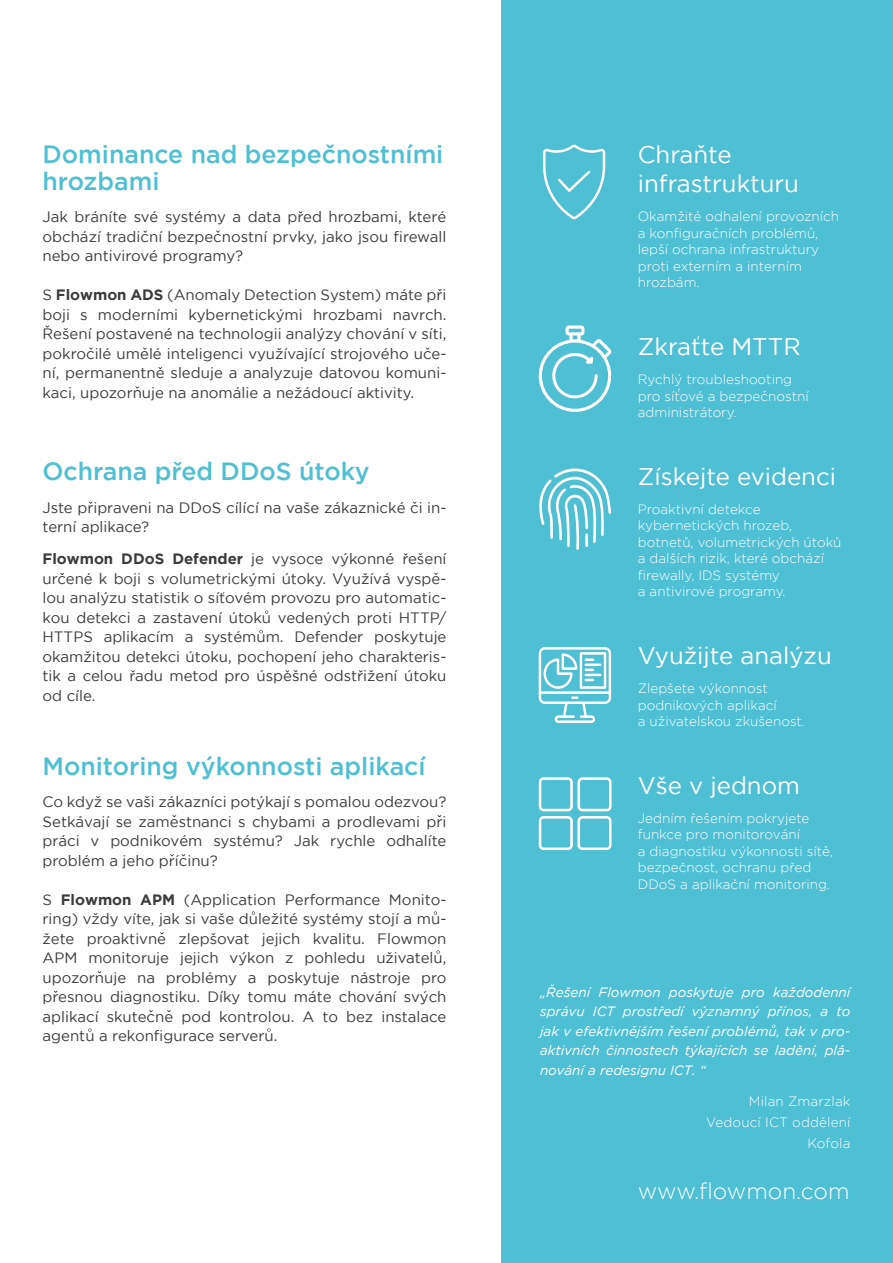
<style>
.page{position:relative;width:893px;height:1263px;background:#fff}
.page>*{position:absolute;margin:0;border:0;box-sizing:border-box;transform-origin:0 0}
.t1{font:500 24.9px/27px "Gotham";color:#4fbfd3}
.t2{font:24px/28.8px "Gotham";color:#fff}
.t3{font:300 22.65px "Gotham";letter-spacing:-.005em;color:#fff}
.t4{font:15px/19.5px "Gotham";color:#3c3c3b;text-align:justify}
.t5{font:300 13.5px/16.5px "Gotham";color:#fff}
.t6{font:italic 13.5px/19.5px "Gotham";color:#fff;text-align:justify}
.s1{font-weight:700}
</style>
<div class="page">
<div style="left:502px;top:0;width:391px;height:1263px;background:#4fbfd3"></div>
<svg style="left:543px;top:145px;width:62px;height:74px"></svg>
<svg style="left:539px;top:468px;width:72px;height:82px"></svg>
<svg style="left:539px;top:647px;width:72px;height:76px"></svg>
<svg style="left:539px;top:777px;width:73px;height:73px"></svg>
<svg style="left:538px;top:325px;width:74px;height:87px"></svg>
<svg style="left:326px;top:145px;width:8px;height:3px"></svg>
<svg style="left:173px;top:462px;width:9px;height:4px"></svg>
<svg style="left:88px;top:1028px;width:4px;height:4px"></svg>
<svg style="left:267px;top:1028px;width:4px;height:4px"></svg>
<svg style="left:436px;top:950px;width:4px;height:4px"></svg>
<svg style="left:698px;top:145px;width:6px;height:3px"></svg>
<h1 class="t1" style="left:43px;top:140px;width:402px">Dominance nad bezpecnostními hrozbami</h1>
<p class="t4" style="left:43px;top:207px;width:405px">Jak bráníte své systémy a data pred hrozbami, které obchází tradicní bezpecnostní prvky, jako jsou firewall nebo antivirové programy?</p>
<p class="t4" style="left:43px;top:285px;width:405px">S <span class="s1">Flowmon ADS</span> (Anomaly Detection System) máte pri boji s moderními kybernetickými hrozbami navrch.<br>Rešení postavené na technologii analýzy chování v síti, pokrocilé umelé inteligenci využívající strojového uce&shy;ní, permanentne sleduje a analyzuje datovou komuni&shy;kaci, upozornuje na anomálie a nežádoucí aktivity.</p>
<h1 class="t1" style="left:43px;top:457px;width:329px">Ochrana pred DDoS útoky</h1>
<p class="t4" style="left:43px;top:497px;width:405px">Jste pripraveni na DDoS cílící na vaše zákaznické ci in&shy;terní aplikace?</p>
<p class="t4" style="left:43px;top:549px;width:405px"><span class="s1">Flowmon DDoS Defender</span> je vysoce výkonné rešení urcené k boji s volumetrickými útoky. Využívá vyspe&shy;lou analýzu statistik o sítovém provozu pro automatic&shy;kou detekci a zastavení útoku vedených proti HTTP/ HTTPS aplikacím a systémum. Defender poskytuje okamžitou detekci útoku, pochopení jeho charakteris&shy;tik a celou radu metod pro úspešné odstrižení útoku od cíle.</p>
<h1 class="t1" style="left:43px;top:752px;width:385px">Monitoring výkonnosti aplikací</h1>
<p class="t4" style="left:43px;top:792px;width:405px">Co když se vaši zákazníci potýkají s pomalou odezvou?<br>Setkávají se zamestnanci s chybami a prodlevami pri práci v podnikovém systému? Jak rychle odhalíte problém a jeho prícinu?</p>
<p class="t4" style="left:43px;top:889px;width:405px">S <span class="s1">Flowmon APM</span> (Application Performance Monito&shy;ring) vždy víte, jak si vaše duležité systémy stojí a mu&shy;žete proaktivne zlepšovat jejich kvalitu. Flowmon APM monitoruje jejich výkon z pohledu uživatelu, upozornuje na problémy a poskytuje nástroje pro presnou diagnostiku. Díky tomu máte chování svých aplikací skutecne pod kontrolou. A to bez instalace agentu a rekonfigurace serveru.</p>
<h2 class="t2" style="left:638px;top:140px;width:163px">Chrante infrastrukturu</h2>
<p class="t5" style="left:638px;top:208px;width:203px">Okamžité odhalení provozních a konfiguracních problému, lepší ochrana infrastruktury proti externím a interním hrozbám.</p>
<h2 class="t2" style="left:638px;top:331px;width:164px">Zkratte MTTR</h2>
<p class="t5" style="left:638px;top:371px;width:172px">Rychlý troubleshooting pro sítové a bezpecnostní administrátory.</p>
<h2 class="t2" style="left:638px;top:461px;width:200px">Získejte evidenci</h2>
<p class="t5" style="left:638px;top:501px;width:205px">Proaktivní detekce kybernetických hrozeb, botnetu, volumetrických útoku a dalších rizik, které obchází firewally, IDS systémy<br>a antivirové programy.</p>
<h2 class="t2" style="left:638px;top:641px;width:195px">Využijte analýzu</h2>
<p class="t5" style="left:638px;top:680px;width:169px">Zlepšete výkonnost podnikových aplikací<br>a uživatelskou zkušenost.</p>
<h2 class="t2" style="left:638px;top:770px;width:164px">Vše v jednom</h2>
<p class="t5" style="left:638px;top:810px;width:197px">Jedním rešením pokryjete funkce pro monitorování<br>a diagnostiku výkonnosti síte, bezpecnost, ochranu pred<br>DDoS a aplikacní monitoring.</p>
<p class="t6" style="left:540px;top:982px;width:312px">„Rešení Flowmon poskytuje pro každodenní správu ICT prostredí významný prínos, a to jak v efektivnejším rešení problému, tak v pro&shy;aktivních cinnostech týkajících se ladení, plá&shy;nování a redesignu ICT. “</p>
<p class="t5" style="left:706px;top:1090px;width:146px;line-height:21px;text-align:right">Milan Zmarzlak<br>Vedoucí ICT oddelení<br>Kofola</p>
<h3 class="t3" style="left:638px;top:1179px;width:213px">www.flowmon.com</h3>
</div>
